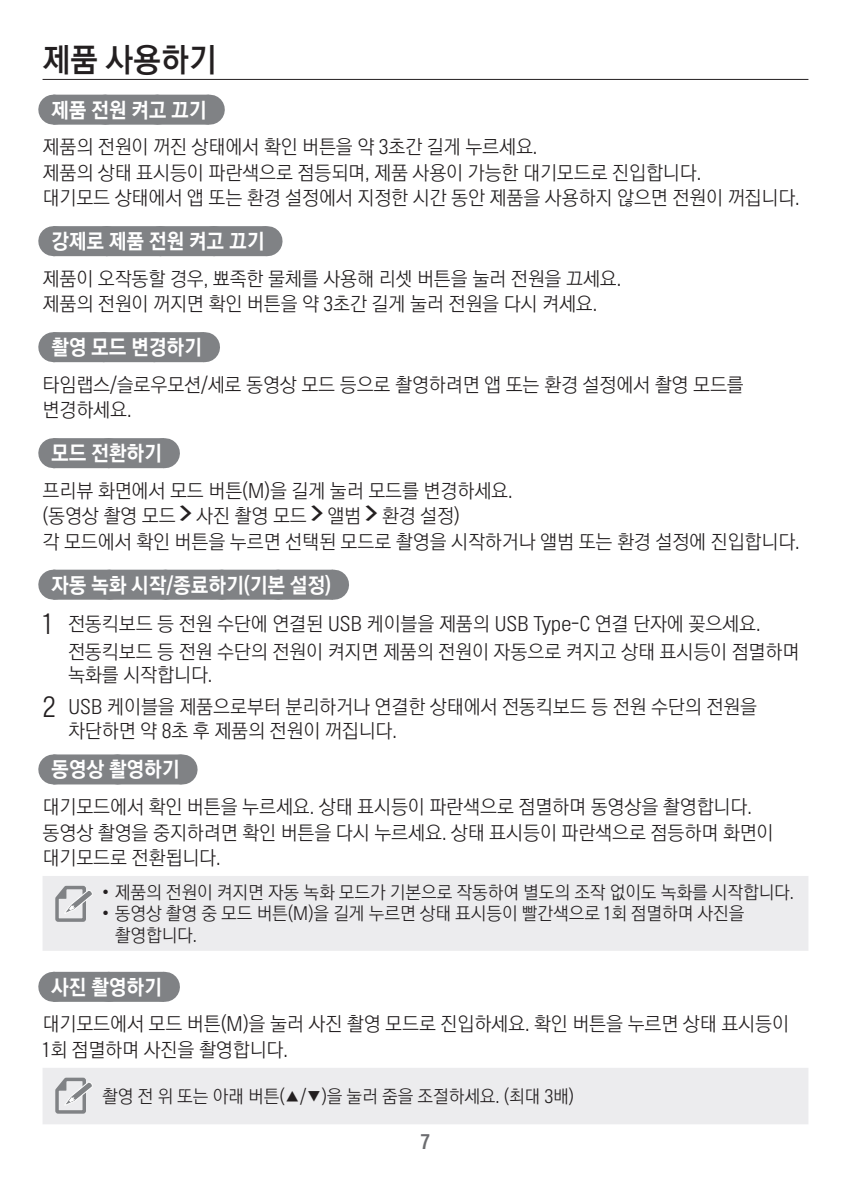
<style>
.page{position:relative;width:851px;height:1191px;background:#fff}
.page>*{position:absolute;margin:0;border:0;box-sizing:border-box;transform-origin:0 0}
.t1{font:33px "Inavi Rix Go B";letter-spacing:-.01em;color:#231f20;scale:.95 1}
.t2{font:21px "Inavi Rix Go EB";letter-spacing:-.01em;color:#fff;scale:.95 1}
.t3{font:19.5px/25.5px "Inavi Rix Go L";letter-spacing:-.01em;color:#231f20}
.t4{font:19.5px "Inavi Rix Go EB";color:#6c6d70}
.t5{font:18px/21.6px "Inavi Rix Go L";letter-spacing:-.01em;color:#231f20}
.s1{font-size:27px}
</style>
<div class="page">
<hr style="left:43px;top:79px;width:765px;height:1px;background:#231f20">
<div style="left:53px;top:95px;width:156px;height:30px;background:#808285"></div>
<svg style="left:105px;top:124px;width:78px;height:1px"></svg>
<hr style="left:209px;top:95px;width:1px;height:30px;background:#808285">
<div style="left:53px;top:226px;width:213px;height:30px;background:#808285"></div>
<svg style="left:110px;top:226px;width:130px;height:1px"></svg>
<hr style="left:266px;top:226px;width:1px;height:30px;background:#808285">
<div style="left:53px;top:332px;width:151px;height:30px;background:#808285"></div>
<svg style="left:106px;top:332px;width:73px;height:1px"></svg>
<hr style="left:204px;top:332px;width:1px;height:30px;background:#808285">
<div style="left:53px;top:438px;width:111px;height:30px;background:#808285"></div>
<svg style="left:111px;top:438px;width:25px;height:1px"></svg>
<hr style="left:164px;top:438px;width:1px;height:30px;background:#808285">
<div style="left:53px;top:569px;width:280px;height:30px;background:#808285"></div>
<svg style="left:109px;top:569px;width:196px;height:1px"></svg>
<hr style="left:333px;top:569px;width:1px;height:30px;background:#808285">
<div style="left:53px;top:754px;width:128px;height:30px;background:#808285"></div>
<svg style="left:117px;top:754px;width:32px;height:1px"></svg>
<hr style="left:181px;top:754px;width:1px;height:30px;background:#808285">
<div style="left:53px;top:971px;width:111px;height:30px;background:#808285"></div>
<svg style="left:109px;top:971px;width:27px;height:1px"></svg>
<hr style="left:164px;top:971px;width:1px;height:30px;background:#808285">
<div style="left:43px;top:876px;width:765px;height:74px;background:#ececee"></div>
<svg style="left:54px;top:884px;width:38px;height:39px"></svg>
<div style="left:43px;top:1068px;width:765px;height:56px;background:#ececee"></div>
<svg style="left:54px;top:1076px;width:38px;height:39px"></svg>
<h1 class="t1" style="left:43px;top:37px;width:185px">제품 사용하기</h1>
<p class="t2" style="left:51px;top:96px;width:165px">제품 전원 켜고 끄기</p>
<p class="t3" style="left:43px;top:134px;width:758px">제품의 전원이 꺼진 상태에서 확인 버튼을 약 3초간 길게 누르세요.<br>제품의 상태 표시등이 파란색으로 점등되며, 제품 사용이 가능한 대기모드로 진입합니다.<br>대기모드 상태에서 앱 또는 환경 설정에서 지정한 시간 동안 제품을 사용하지 않으면 전원이 꺼집니다.</p>
<p class="t2" style="left:51px;top:227px;width:226px">강제로 제품 전원 켜고 끄기</p>
<p class="t3" style="left:43px;top:265px;width:580px">제품이 오작동할 경우, 뾰족한 물체를 사용해 리셋 버튼을 눌러 전원을 끄세요. 제품의 전원이 꺼지면 확인 버튼을 약 3초간 길게 눌러 전원을 다시 켜세요.</p>
<p class="t2" style="left:51px;top:333px;width:160px">촬영 모드 변경하기</p>
<p class="t3" style="left:43px;top:371px;width:702px">타임랩스/슬로우모션/세로 동영상 모드 등으로 촬영하려면 앱 또는 환경 설정에서 촬영 모드를 변경하세요.</p>
<p class="t2" style="left:51px;top:439px;width:118px">모드 전환하기</p>
<p class="t3" style="left:43px;top:477px;width:758px">프리뷰 화면에서 모드 버튼(M)을 길게 눌러 모드를 변경하세요.<br>(동영상 촬영 모드 <sup>&gt;</sup> 사진 촬영 모드 <sup>&gt;</sup> 앨범 <sup>&gt;</sup> 환경 설정)<br>각 모드에서 확인 버튼을 누르면 선택된 모드로 촬영을 시작하거나 앨범 또는 환경 설정에 진입합니다.</p>
<p class="t2" style="left:51px;top:570px;width:296px">자동 녹화 시작/종료하기(기본 설정)</p>
<p class="t3" style="left:68px;top:610px;width:732px;line-height:27.6px;text-indent:-26px"><span class="s1">1</span> 전동킥보드 등 전원 수단에 연결된 USB 케이블을 제품의 USB Type-C 연결 단자에 꽂으세요. 전동킥보드 등 전원 수단의 전원이 켜지면 제품의 전원이 자동으로 켜지고 상태 표시등이 점멸하며</p>
<p class="t3" style="left:43px;top:659px;width:716px;line-height:31.8px;text-indent:26px">녹화를 시작합니다.<br><span class="s1">2</span> USB 케이블을 제품으로부터 분리하거나 연결한 상태에서 전동킥보드 등 전원 수단의 전원을</p>
<p class="t3" style="left:68px;top:717px;width:330px">차단하면 약 8초 후 제품의 전원이 꺼집니다.</p>
<p class="t2" style="left:51px;top:755px;width:137px">동영상 촬영하기</p>
<p class="t3" style="left:43px;top:793px;width:732px">대기모드에서 확인 버튼을 누르세요. 상태 표시등이 파란색으로 점멸하며 동영상을 촬영합니다. 동영상 촬영을 중지하려면 확인 버튼을 다시 누르세요. 상태 표시등이 파란색으로 점등하며 화면이 대기모드로 전환됩니다.</p>
<p class="t5" style="left:102px;top:881px;width:693px">• 제품의 전원이 켜지면 자동 녹화 모드가 기본으로 작동하여 별도의 조작 없이도 녹화를 시작합니다.</p>
<p class="t5" style="left:115px;top:902px;width:631px;text-indent:-13px">• 동영상 촬영 중 모드 버튼(M)을 길게 누르면 상태 표시등이 빨간색으로 1회 점멸하며 사진을 촬영합니다.</p>
<p class="t2" style="left:51px;top:972px;width:118px">사진 촬영하기</p>
<p class="t3" style="left:43px;top:1011px;width:748px">대기모드에서 모드 버튼(M)을 눌러 사진 촬영 모드로 진입하세요. 확인 버튼을 누르면 상태 표시등이<br>1회 점멸하며 사진을 촬영합니다.</p>
<p class="t5" style="left:102px;top:1085px;width:473px">촬영 전 위 또는 아래 버튼(▲/▼)을 눌러 줌을 조절하세요. (최대 3배)</p>
<p class="t4" style="left:420px;top:1128px;width:11px">7</p>
</div>
